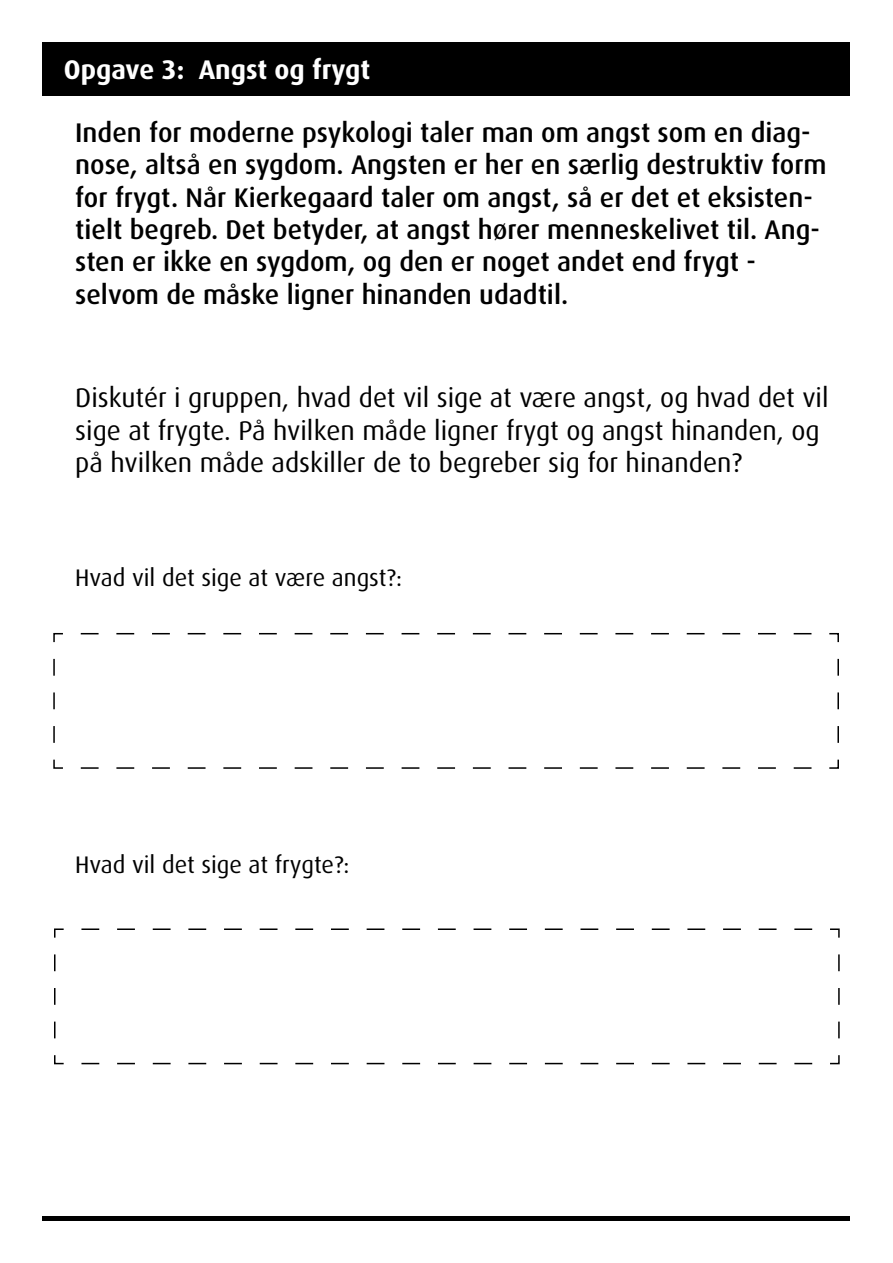
<style>
.page{position:relative;width:893px;height:1263px;background:#fff}
.page>*{position:absolute;margin:0;border:0;box-sizing:border-box;transform-origin:0 0}
.t1{font:500 27px/32.4px "Dax";color:#000}
.t2{font:27px/32.4px "Dax";color:#000}
.t3{font:700 27px "Dax";color:#fff}
.t4{font:24px "Dax";color:#000}
</style>
<div class="page">
<div style="left:43px;top:43px;width:807px;height:53px;background:#000"></div>
<hr style="left:43px;top:1216px;width:807px;height:4px;background:#000">
<svg style="left:53px;top:632px;width:786px;height:137px"></svg>
<svg style="left:54px;top:928px;width:786px;height:137px"></svg>
<p class="t3" style="left:64px;top:54px;width:308px">Opgave 3: Angst og frygt</p>
<p class="t1" style="left:75px;top:117px;width:753px">Inden for moderne psykologi taler man om angst som en diag&shy;nose, altså en sygdom. Angsten er her en særlig destruktiv form for frygt. Når Kierkegaard taler om angst, så er det et eksisten&shy;tielt begreb. Det betyder, at angst hører menneskelivet til. Ang&shy;sten er ikke en sygdom, og den er noget andet end frygt - selvom de måske ligner hinanden udadtil.</p>
<p class="t2" style="left:75px;top:382px;width:755px">Diskutér i gruppen, hvad det vil sige at være angst, og hvad det vil sige at frygte. På hvilken måde ligner frygt og angst hinanden, og på hvilken måde adskiller de to begreber sig for hinanden?</p>
<p class="t4" style="left:75px;top:564px;width:328px">Hvad vil det sige at være angst?:</p>
<p class="t4" style="left:75px;top:851px;width:276px">Hvad vil det sige at frygte?:</p>
</div>
